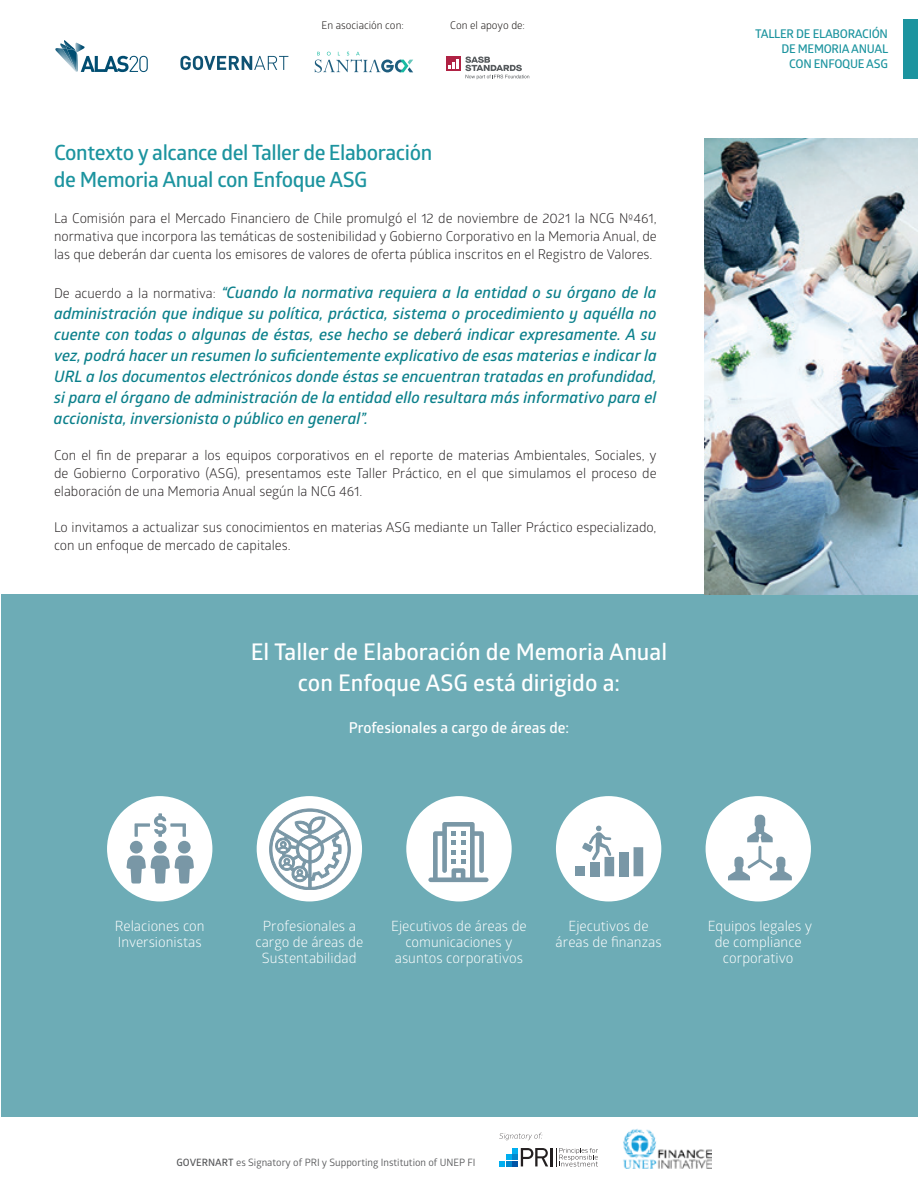
<style>
.page{position:relative;width:918px;height:1188px;background:#fff}
.page>*{position:absolute;margin:0;border:0;box-sizing:border-box;transform-origin:0 0}
.t1{font:600 22.95px/30.6px "Glober";color:#fff;text-align:center}
.t2{font:600 21px/27px "Glober";letter-spacing:-.02em;color:#1c949f}
.t3{font:italic 600 15.75px/21px "Glober";color:#0b808b;text-align:justify}
.t4{font:600 15px "Glober";color:#fff}
.t5{font:14.1px/16.2px "Glober";color:#fff;text-align:center}
.t6{font:13.5px/18px "Glober";color:#231f20;text-align:justify}
.t7{font:600 12px/15px "Glober";letter-spacing:-.025em;color:#1c949f;text-align:right}
.t8{font:10.5px "Glober";color:#0c0806}
.t9{font:10.2px "Glober";color:#57585a}
.s1{font-weight:400;font-style:normal;font-size:13.5px;color:#231f20}
.s2{font-weight:600}
</style>
<div class="page">
<div style="left:1px;top:594px;width:917px;height:522px;background:#6dacb6"></div>
<svg style="left:499px;top:1148px;width:99px;height:19px"></svg>
<svg style="left:499px;top:1133px;width:43px;height:7px"></svg>
<img style="left:623px;top:1129px;width:88px;height:39px">
<div style="left:903px;top:19px;width:15px;height:60px;background:#1c949f"></div>
<div style="left:107px;top:796px;width:105px;height:105px;background:#fff;border-radius:50%"></div>
<div style="left:257px;top:796px;width:105px;height:105px;background:#fff;border-radius:50%"></div>
<div style="left:406px;top:796px;width:106px;height:105px;background:#fff;border-radius:50%"></div>
<div style="left:556px;top:796px;width:105px;height:105px;background:#fff;border-radius:50%"></div>
<div style="left:706px;top:796px;width:105px;height:105px;background:#fff;border-radius:50%"></div>
<svg style="left:728px;top:815px;width:64px;height:65px"></svg>
<div style="left:575px;top:867px;width:10px;height:9px;background:#7997a6"></div>
<svg style="left:582px;top:826px;width:32px;height:50px"></svg>
<div style="left:590px;top:862px;width:10px;height:14px;background:#7997a6"></div>
<div style="left:619px;top:852px;width:10px;height:24px;background:#7997a6"></div>
<svg style="left:634px;top:847px;width:9px;height:29px"></svg>
<svg style="left:428px;top:822px;width:61px;height:60px"></svg>
<svg style="left:269px;top:809px;width:82px;height:81px"></svg>
<svg style="left:130px;top:841px;width:13px;height:13px"></svg>
<svg style="left:154px;top:841px;width:13px;height:13px"></svg>
<svg style="left:127px;top:856px;width:67px;height:28px"></svg>
<svg style="left:178px;top:841px;width:13px;height:13px"></svg>
<svg style="left:135px;top:813px;width:51px;height:24px"></svg>
<img style="left:704px;top:139px;width:214px;height:455px">
<img style="left:55px;top:48px;width:5px;height:7px">
<svg style="left:60px;top:40px;width:88px;height:32px"></svg>
<svg style="left:446px;top:57px;width:15px;height:14px"></svg>
<svg style="left:449px;top:59px;width:9px;height:10px"></svg>
<svg style="left:465px;top:57px;width:64px;height:22px"></svg>
<svg style="left:315px;top:52px;width:98px;height:20px"></svg>
<svg style="left:180px;top:56px;width:108px;height:14px"></svg>
<p class="t8" style="left:322px;top:18px;width:84px">En asociación con:</p>
<p class="t8" style="left:450px;top:18px;width:76px">Con el apoyo de:</p>
<h2 class="t2" style="left:54px;top:139px;width:380px">Contexto y alcance del Taller de Elaboración de Memoria Anual con Enfoque ASG</h2>
<p class="t6" style="left:54px;top:209px;width:604px">La Comisión para el Mercado Financiero de Chile promulgó el 12 de noviembre de 2021 la NCG Nº461, normativa que incorpora las temáticas de sostenibilidad y Gobierno Corporativo en la Memoria Anual, de las que deberán dar cuenta los emisores de valores de oferta pública inscritos en el Registro de Valores.</p>
<p class="t3" style="left:54px;top:282px;width:604px"><span class="s1">De acuerdo a la normativa:</span> “Cuando la normativa requiera a la entidad o su órgano de la administración que indique su política, práctica, sistema o procedimiento y aquélla no cuente con todas o algunas de éstas, ese hecho se deberá indicar expresamente. A su vez, podrá hacer un resumen lo suficientemente explicativo de esas materias e indicar la URL a los documentos electrónicos donde éstas se encuentran tratadas en profundidad, si para el órgano de administración de la entidad ello resultara más informativo para el accionista, inversionista o público en general”.</p>
<p class="t6" style="left:54px;top:446px;width:604px">Con el fin de preparar a los equipos corporativos en el reporte de materias Ambientales, Sociales, y de Gobierno Corporativo (ASG), presentamos este Taller Práctico, en el que simulamos el proceso de elaboración de una Memoria Anual según la NCG 461.</p>
<p class="t6" style="left:54px;top:518px;width:604px">Lo invitamos a actualizar sus conocimientos en materias ASG mediante un Taller Práctico especializado, con un enfoque de mercado de capitales.</p>
<h1 class="t1" style="left:251px;top:636px;width:418px">El Taller de Elaboración de Memoria Anual con Enfoque ASG está dirigido a:</h1>
<p class="t4" style="left:349px;top:717px;width:222px">Profesionales a cargo de áreas de:</p>
<p class="t7" style="left:755px;top:26px;width:135px">TALLER DE ELABORACIÓN<br>DE MEMORIA ANUAL<br>CON ENFOQUE ASG</p>
<p class="t5" style="left:115px;top:917px;width:91px;text-align:left">Relaciones con<br>Inversionistas</p>
<p class="t5" style="left:255px;top:917px;width:109px">Profesionales a cargo de áreas de<br>Sustentabilidad</p>
<p class="t5" style="left:391px;top:917px;width:137px">Ejecutivos de áreas de comunicaciones y asuntos corporativos</p>
<p class="t5" style="left:556px;top:917px;width:107px">Ejecutivos de áreas de finanzas</p>
<p class="t5" style="left:708px;top:917px;width:106px">Equipos legales y de compliance corporativo</p>
<p class="t9" style="left:176px;top:1155px;width:301px"><span class="s2">GOVERNART</span> es Signatory of PRI y Supporting Institution of UNEP FI</p>
</div>
